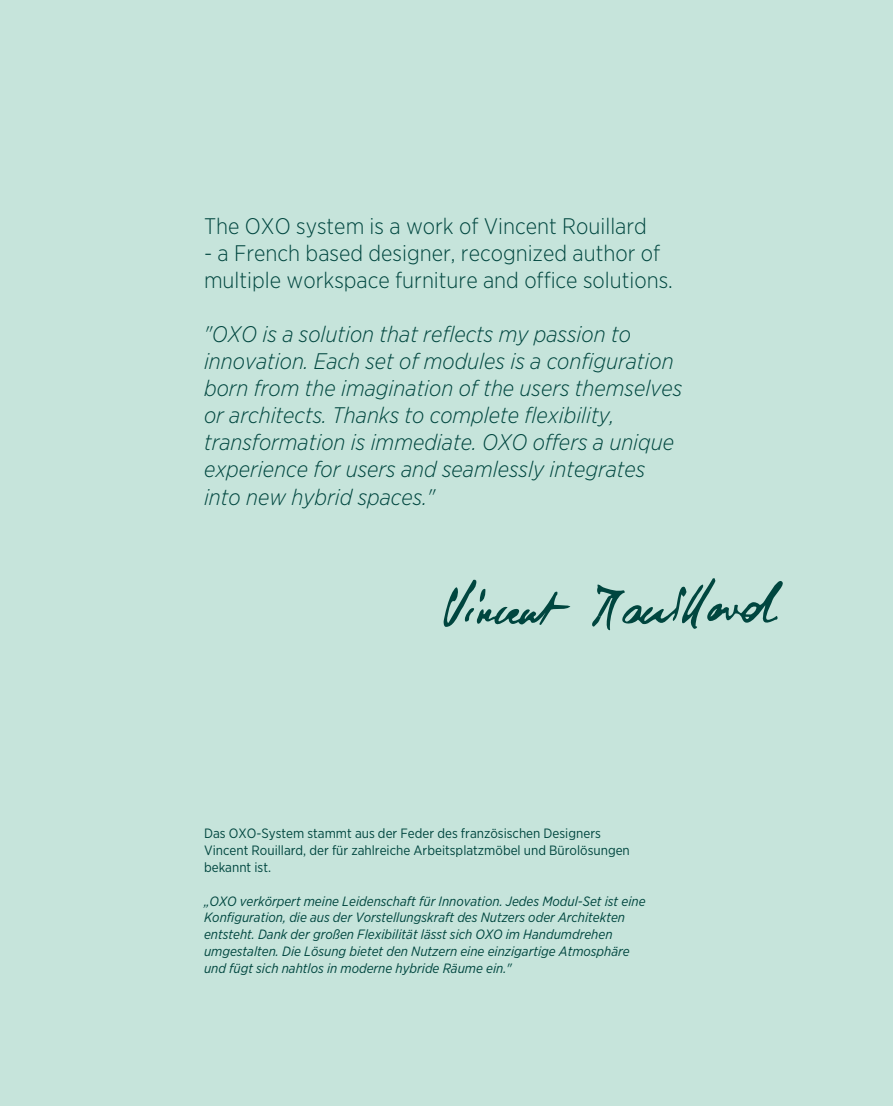
<style>
.page{position:relative;width:893px;height:1106px;background:#c6e4db}
.page>*{position:absolute;margin:0;border:0;box-sizing:border-box;transform-origin:0 0}
.t1{font:italic 300 22.5px/27px "Gotham Narrow";color:#00463f}
.t2{font:300 22.5px/27px "Gotham Narrow";color:#00463f}
.t3{font:italic 13.5px/16.8px "Gotham Narrow";color:#00463f}
.t4{font:13.5px/16.8px "Gotham Narrow";color:#00463f}
</style>
<div class="page">
<svg style="left:592px;top:578px;width:191px;height:53px"></svg>
<svg style="left:443px;top:579px;width:127px;height:48px"></svg>
<h1 class="t2" style="left:204px;top:212px;width:444px">The OXO system is a work of Vincent Rouillard</h1>
<h1 class="t2" style="left:204px;top:239px;width:470px">- a French based designer, recognized author of multiple workspace furniture and office solutions.</h1>
<p class="t1" style="left:204px;top:320px;width:480px">"OXO is a solution that reflects my passion to innovation. Each set of modules is a configuration born from the imagination of the users themselves or architects. Thanks to complete flexibility, transformation is immediate. OXO offers a unique experience for users and seamlessly integrates into new hybrid spaces."</p>
<p class="t4" style="left:204px;top:824px;width:427px">Das OXO-System stammt aus der Feder des französischen Designers<br>Vincent Rouillard, der für zahlreiche Arbeitsplatzmöbel und Bürolösungen bekannt ist.</p>
<p class="t3" style="left:204px;top:892px;width:443px">„OXO verkörpert meine Leidenschaft für Innovation. Jedes Modul-Set ist eine Konfiguration, die aus der Vorstellungskraft des Nutzers oder Architekten entsteht. Dank der großen Flexibilität lässt sich OXO im Handumdrehen umgestalten. Die Lösung bietet den Nutzern eine einzigartige Atmosphäre und fügt sich nahtlos in moderne hybride Räume ein."</p>
</div>
